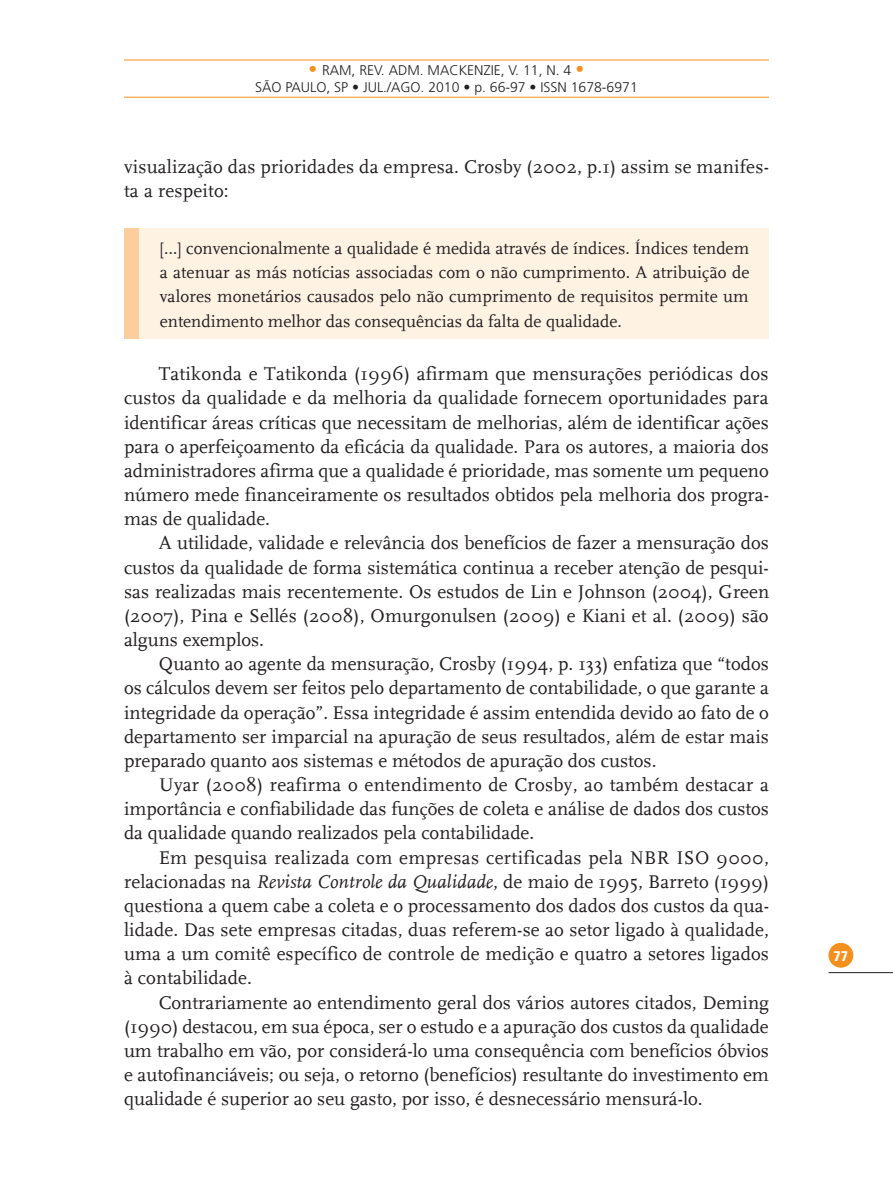
<style>
.page{position:relative;width:893px;height:1191px;background:#fff}
.page>*{position:absolute;margin:0;border:0;box-sizing:border-box;transform-origin:0 0}
.t1{font:19.25px/24.2px "FF Scala Definitive";color:#231f20;text-align:justify}
.t2{font:17.5px/24.2px "FF Scala Definitive";color:#231f20;text-align:justify}
.t3{font:300 14px/16.8px "Frutiger LT Std";color:#231f20;text-align:center}
.t4{font:900 condensed 14px "Frutiger LT Std";color:#fff}
.s1{font-size:17.5px;color:#f4901d}
.s2{font-style:italic}
</style>
<div class="page">
<div style="left:828px;top:943px;width:25px;height:24px;background:#f4901d;border-radius:50%"></div>
<hr style="left:828px;top:972px;width:65px;height:1px;background:#231f20">
<hr style="left:124px;top:97px;width:645px;height:1px;background:#f4901d">
<hr style="left:124px;top:60px;width:645px;height:1px;background:#f4901d">
<div style="left:124px;top:228px;width:16px;height:111px;background:#fcce9d"></div>
<div style="left:140px;top:228px;width:629px;height:111px;background:#fef2e3"></div>
<p class="t3" style="left:255px;top:62px;width:384px"><span class="s1">•</span> RAM, REV. ADM. MACKENZIE, V. 11, N. 4 <span class="s1">•<br></span>SÃO PAULO, SP • JUL./AGO. 2010 • p. 66-97 • ISSN 1678-6971</p>
<p class="t1" style="left:124px;top:155px;width:646px">visualização das prioridades da empresa. Crosby (2002, p.1) assim se manifes&shy;ta a respeito:</p>
<p class="t2" style="left:160px;top:237px;width:591px">[…] convencionalmente a qualidade é medida através de índices. Índices tendem a atenuar as más notícias associadas com o não cumprimento. A atribuição de valores monetários causados pelo não cumprimento de requisitos permite um entendimento melhor das consequências da falta de qualidade.</p>
<p class="t1" style="left:124px;top:362px;width:646px;text-indent:35px">Tatikonda e Tatikonda (1996) afirmam que mensurações periódicas dos custos da qualidade e da melhoria da qualidade fornecem oportunidades para identificar áreas críticas que necessitam de melhorias, além de identificar ações para o aperfeiçoamento da eficácia da qualidade. Para os autores, a maioria dos administradores afirma que a qualidade é prioridade, mas somente um pequeno número mede financeiramente os resultados obtidos pela melhoria dos progra&shy;mas de qualidade.</p>
<p class="t1" style="left:124px;top:531px;width:647px;text-indent:35px">A utilidade, validade e relevância dos benefícios de fazer a mensuração dos custos da qualidade de forma sistemática continua a receber atenção de pesqui&shy;sas realizadas mais recentemente. Os estudos de Lin e Johnson (2004), Green (2007), Pina e Sellés (2008), Omurgonulsen (2009) e Kiani et al. (2009) são alguns exemplos.</p>
<p class="t1" style="left:124px;top:652px;width:646px;text-indent:35px">Quanto ao agente da mensuração, Crosby (1994, p. 133) enfatiza que “todos os cálculos devem ser feitos pelo departamento de contabilidade, o que garante a integridade da operação”. Essa integridade é assim entendida devido ao fato de o departamento ser imparcial na apuração de seus resultados, além de estar mais preparado quanto aos sistemas e métodos de apuração dos custos.</p>
<p class="t1" style="left:124px;top:773px;width:646px;text-indent:35px">Uyar (2008) reafirma o entendimento de Crosby, ao também destacar a importância e confiabilidade das funções de coleta e análise de dados dos custos da qualidade quando realizados pela contabilidade.</p>
<p class="t1" style="left:124px;top:845px;width:646px;text-indent:35px">Em pesquisa realizada com empresas certificadas pela NBR ISO 9000, relacionadas na <span class="s2">Revista Controle da Qualidade</span>, de maio de 1995, Barreto (1999) questiona a quem cabe a coleta e o processamento dos dados dos custos da qua&shy;lidade. Das sete empresas citadas, duas referem-se ao setor ligado à qualidade, uma a um comitê específico de controle de medição e quatro a setores ligados à contabilidade.</p>
<p class="t1" style="left:124px;top:990px;width:646px;text-indent:35px">Contrariamente ao entendimento geral dos vários autores citados, Deming (1990) destacou, em sua época, ser o estudo e a apuração dos custos da qualidade um trabalho em vão, por considerá-lo uma consequência com benefícios óbvios e autofinanciáveis; ou seja, o retorno (benefícios) resultante do investimento em qualidade é superior ao seu gasto, por isso, é desnecessário mensurá-lo.</p>
<p class="t4" style="left:834px;top:947px;width:16px">77</p>
</div>
